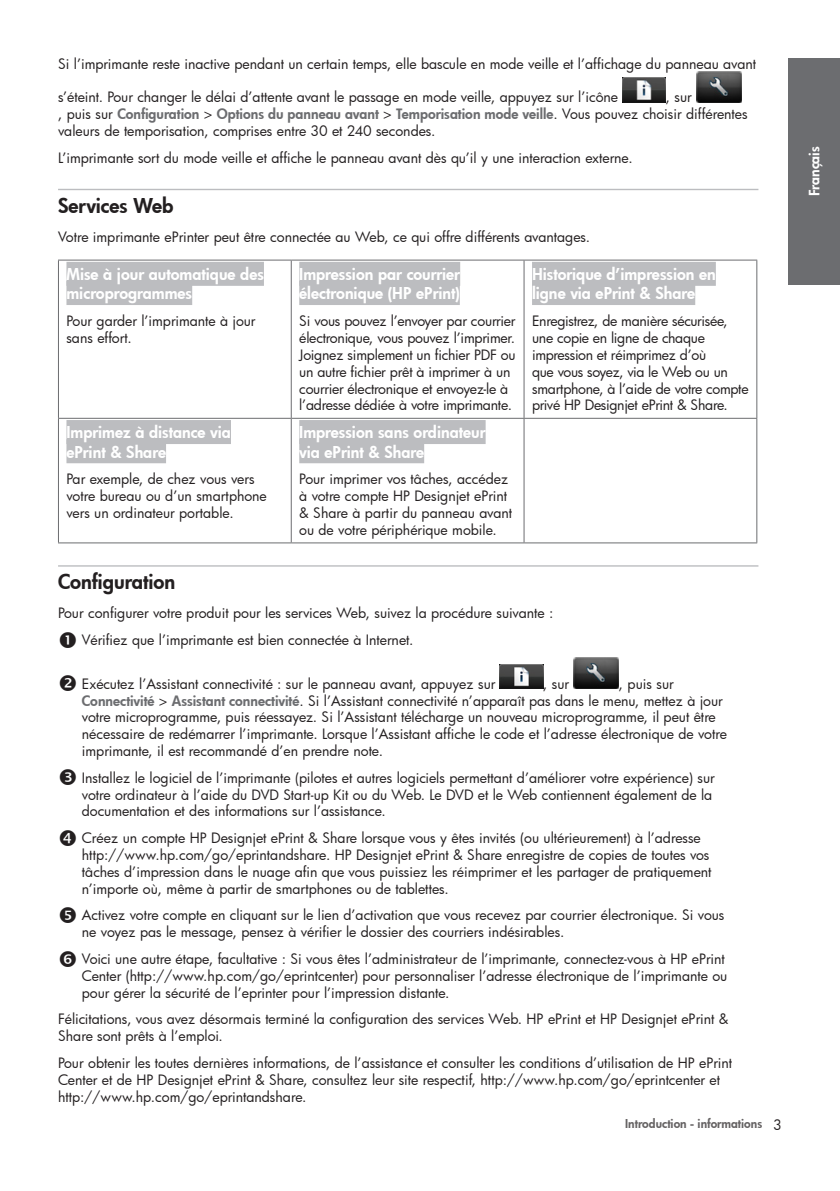
<style>
.page{position:relative;width:840px;height:1191px;background:#fff}
.page>*{position:absolute;margin:0;border:0;box-sizing:border-box;transform-origin:0 0}
.Heading_1{font:20px "Futura Hv";color:#231f20}
.Heading_2{font:16px "Futura Hv";color:#fff}
.Numbered_1{font:14px/16.8px "Futura Bk";letter-spacing:-.005em;color:#231f20}
.Basic_span{font:14px/16.8px "Futura Bk";color:#231f20}
.t1{font:14px "Futura Hv";color:#fff}
.t2{font:12px "Futura Hv";color:#231f20}
.s1{font-family:"Futura Hv";color:#6c6d70}
.s2{font-family:"Futura Bk";font-size:14px}
</style>
<div class="page">
<div style="left:788px;top:58px;width:51px;height:227px;background:#6c6d70"></div>
<hr style="left:58px;top:189px;width:700px;height:1px;background:#bcbdc0">
<hr style="left:58px;top:565px;width:700px;height:1px;background:#bcbdc0">
<img style="left:622px;top:78px;width:43px;height:24px">
<img style="left:696px;top:71px;width:45px;height:31px">
<hr style="left:58px;top:260px;width:233px;height:1px;background:#6c6d70">
<hr style="left:58px;top:260px;width:1px;height:158px;background:#6c6d70">
<hr style="left:291px;top:260px;width:232px;height:1px;background:#6c6d70">
<hr style="left:291px;top:260px;width:1px;height:158px;background:#6c6d70">
<hr style="left:523px;top:260px;width:233px;height:1px;background:#6c6d70">
<hr style="left:523px;top:260px;width:1px;height:158px;background:#6c6d70">
<hr style="left:756px;top:260px;width:1px;height:158px;background:#6c6d70">
<hr style="left:58px;top:418px;width:233px;height:1px;background:#6c6d70">
<hr style="left:58px;top:419px;width:1px;height:123px;background:#6c6d70">
<hr style="left:291px;top:418px;width:232px;height:1px;background:#6c6d70">
<hr style="left:291px;top:419px;width:1px;height:123px;background:#6c6d70">
<hr style="left:523px;top:418px;width:233px;height:1px;background:#6c6d70">
<hr style="left:523px;top:419px;width:1px;height:123px;background:#6c6d70">
<hr style="left:756px;top:419px;width:1px;height:123px;background:#6c6d70">
<hr style="left:58px;top:542px;width:233px;height:1px;background:#6c6d70">
<hr style="left:291px;top:542px;width:232px;height:1px;background:#6c6d70">
<hr style="left:523px;top:542px;width:233px;height:1px;background:#6c6d70">
<div style="left:66px;top:262px;width:198px;height:24px;background:#bcbdc0"></div>
<div style="left:66px;top:281px;width:126px;height:24px;background:#bcbdc0"></div>
<div style="left:299px;top:262px;width:161px;height:24px;background:#bcbdc0"></div>
<div style="left:299px;top:281px;width:160px;height:24px;background:#bcbdc0"></div>
<div style="left:531px;top:262px;width:184px;height:24px;background:#bcbdc0"></div>
<div style="left:531px;top:281px;width:163px;height:24px;background:#bcbdc0"></div>
<div style="left:66px;top:420px;width:165px;height:24px;background:#bcbdc0"></div>
<div style="left:66px;top:439px;width:100px;height:24px;background:#bcbdc0"></div>
<div style="left:299px;top:420px;width:186px;height:24px;background:#bcbdc0"></div>
<div style="left:299px;top:439px;width:125px;height:24px;background:#bcbdc0"></div>
<img style="left:499px;top:664px;width:44px;height:24px">
<img style="left:573px;top:658px;width:45px;height:30px">
<p class="Basic_span" style="left:58px;top:55px;width:699px">Si l’imprimante reste inactive pendant un certain temps, elle bascule en mode veille et l’affichage du panneau avant</p>
<p class="Basic_span" style="left:58px;top:89px;width:561px">s’éteint. Pour changer le délai d’attente avant le passage en mode veille, appuyez sur l’icône</p>
<p class="Basic_span" style="left:58px;top:89px;width:690px;text-indent:607px">, sur<br>, puis sur <span class="s1">Configuration</span> &gt; <span class="s1">Options du panneau avant</span> &gt; <span class="s1">Temporisation mode veille</span>. Vous pouvez choisir différentes valeurs de temporisation, comprises entre 30 et 240 secondes.</p>
<p class="Basic_span" style="left:58px;top:149px;width:576px">L’imprimante sort du mode veille et affiche le panneau avant dès qu’il y une interaction externe.</p>
<p class="Heading_1" style="left:58px;top:192px;width:117px">Services Web</p>
<p class="Numbered_1" style="left:58px;top:228px;width:533px">Votre imprimante ePrinter peut être connectée au Web, ce qui offre différents avantages.</p>
<p class="Heading_2" style="left:66px;top:263px;width:199px">Mise à jour automatique des</p>
<p class="Heading_2" style="left:66px;top:283px;width:127px">microprogrammes</p>
<p class="Numbered_1" style="left:66px;top:312px;width:191px">Pour garder l’imprimante à jour sans effort.</p>
<p class="Heading_2" style="left:531px;top:263px;width:185px">Historique d’impression en</p>
<p class="Heading_2" style="left:531px;top:283px;width:165px">ligne via ePrint &amp; Share</p>
<p class="Numbered_1" style="left:531px;top:312px;width:218px">Enregistrez, de manière sécurisée, une copie en ligne de chaque impression et réimprimez d’où<br>que vous soyez, via le Web ou un smartphone, à l’aide de votre compte privé HP Designjet ePrint &amp; Share.</p>
<p class="Heading_2" style="left:299px;top:263px;width:162px">Impression par courrier</p>
<p class="Heading_2" style="left:299px;top:283px;width:162px">électronique (HP ePrint)</p>
<p class="Numbered_1" style="left:299px;top:312px;width:218px">Si vous pouvez l’envoyer par courrier électronique, vous pouvez l’imprimer.<br>Joignez simplement un fichier PDF ou un autre fichier prêt à imprimer à un courrier électronique et envoyez-le à l’adresse dédiée à votre imprimante.</p>
<p class="Heading_2" style="left:66px;top:422px;width:166px">Imprimez à distance via</p>
<p class="Heading_2" style="left:66px;top:441px;width:101px">ePrint &amp; Share</p>
<p class="Numbered_1" style="left:66px;top:470px;width:202px">Par exemple, de chez vous vers votre bureau ou d’un smartphone vers un ordinateur portable.</p>
<p class="Heading_2" style="left:299px;top:422px;width:188px">Impression sans ordinateur</p>
<p class="Heading_2" style="left:299px;top:441px;width:126px">via ePrint &amp; Share</p>
<p class="Numbered_1" style="left:299px;top:470px;width:214px">Pour imprimer vos tâches, accédez à votre compte HP Designjet ePrint &amp; Share à partir du panneau avant ou de votre périphérique mobile.</p>
<p class="Heading_1" style="left:58px;top:568px;width:119px">Configuration</p>
<p class="Numbered_1" style="left:58px;top:604px;width:496px">Pour configurer votre produit pour les services Web, suivez la procédure suivante :</p>
<p class="Numbered_1" style="left:82px;top:631px;width:333px">Vérifiez que l’imprimante est bien connectée à Internet.</p>
<p class="Numbered_1" style="left:82px;top:675px;width:415px">Exécutez l’Assistant connectivité : sur le panneau avant, appuyez sur</p>
<p class="Numbered_1" style="left:543px;top:675px;width:28px">, sur</p>
<p class="Numbered_1" style="left:82px;top:675px;width:646px;text-indent:536px">, puis sur <span class="s1">Connectivité</span> &gt; <span class="s1">Assistant connectivité</span>. Si l’Assistant connectivité n’apparaît pas dans le menu, mettez à jour votre microprogramme, puis réessayez. Si l’Assistant télécharge un nouveau microprogramme, il peut être nécessaire de redémarrer l’imprimante. Lorsque l’Assistant affiche le code et l’adresse électronique de votre imprimante, il est recommandé d’en prendre note.</p>
<p class="Numbered_1" style="left:82px;top:769px;width:634px">Installez le logiciel de l’imprimante (pilotes et autres logiciels permettant d’améliorer votre expérience) sur votre ordinateur à l’aide du DVD Start-up Kit ou du Web. Le DVD et le Web contiennent également de la documentation et des informations sur l’assistance.</p>
<p class="Numbered_1" style="left:82px;top:829px;width:630px">Créez un compte HP Designjet ePrint &amp; Share lorsque vous y êtes invités (ou ultérieurement) à l’adresse http://www.hp.com/go/eprintandshare. HP Designjet ePrint &amp; Share enregistre de copies de toutes vos tâches d’impression dans le nuage afin que vous puissiez les réimprimer et les partager de pratiquement n’importe où, même à partir de smartphones ou de tablettes.</p>
<p class="Numbered_1" style="left:82px;top:906px;width:643px">Activez votre compte en cliquant sur le lien d’activation que vous recevez par courrier électronique. Si vous ne voyez pas le message, pensez à vérifier le dossier des courriers indésirables.</p>
<p class="Numbered_1" style="left:82px;top:950px;width:646px">Voici une autre étape, facultative : Si vous êtes l’administrateur de l’imprimante, connectez-vous à HP ePrint<br>Center (http://www.hp.com/go/eprintcenter) pour personnaliser l’adresse électronique de l’imprimante ou pour gérer la sécurité de l’eprinter pour l’impression distante.</p>
<p class="Numbered_1" style="left:58px;top:1010px;width:671px">Félicitations, vous avez désormais terminé la configuration des services Web. HP ePrint et HP Designjet ePrint &amp;<br>Share sont prêts à l’emploi.</p>
<p class="Numbered_1" style="left:58px;top:1054px;width:675px">Pour obtenir les toutes dernières informations, de l’assistance et consulter les conditions d’utilisation de HP ePrint<br>Center et de HP Designjet ePrint &amp; Share, consultez leur site respectif, http://www.hp.com/go/eprintcenter et http://www.hp.com/go/eprintandshare.</p>
<p class="t2" style="left:625px;top:1115px;width:158px">Introduction - informations <span class="s2">3</span></p>
<p class="t1" style="left:804px;top:196px;width:51px;rotate:-90deg">Français</p>
</div>
